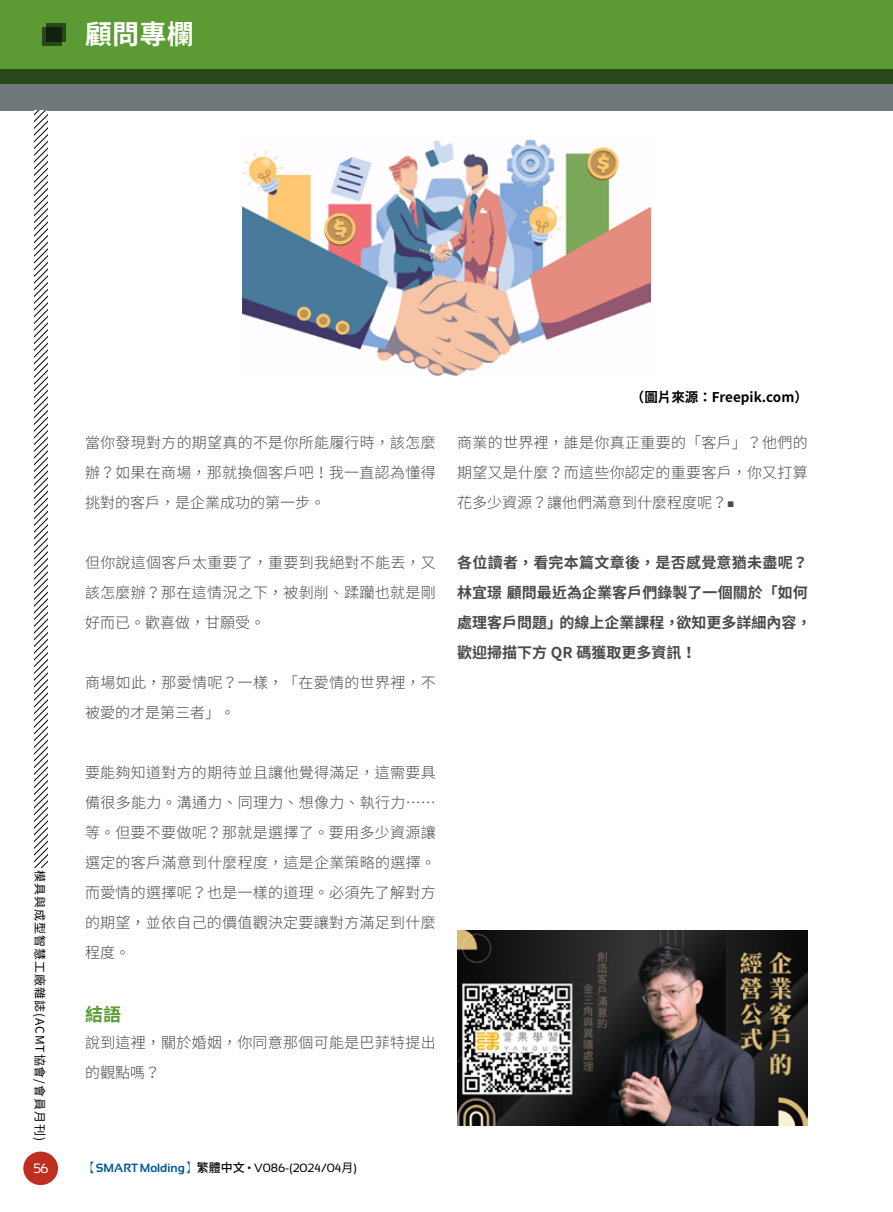
<style>
.page{position:relative;width:893px;height:1212px;background:#fff}
.page>*{position:absolute;margin:0;border:0;box-sizing:border-box;transform-origin:0 0}
.t1{font:700 27px "Noto Sans CJ Ktc";color:#fff}
.t2{font:700 18px "Noto Sans CJ Ktc";color:#5c9b34}
.t3{font:300 15px/30px "Noto Sans CJ Ktc";letter-spacing:.02em;color:#4c4948;text-align:justify}
.t4{font:700 15px/30px "Noto Sans CJ Ktc";letter-spacing:.005em;color:#4c4948}
.t5{font:700 13.5px "Noto Sans CJ Ktc";color:#000}
.t6{font:13.5px "Sansation";color:#fff}
.t7{font:12px "Sansation";color:#000}
.t8{font:12px "Noto Sans CJ Ktc";letter-spacing:.08em;color:#000}
.s1{font-family:"Microsoft Jheng Hei UI Light";font-weight:400;font-size:12px}
.s2{font-family:"Adobe Ming Std";font-weight:300;color:#00559d}
.s3{font-weight:700;color:#00559d}
.s4{font-family:"Noto Sans CJ Ktc";font-weight:500}
.s5{font-family:"Noto Sans CJ Ktc"}
</style>
<div class="page">
<div style="left:0;top:0;width:893px;height:84px;background:#5c9b34"></div>
<svg style="left:0;top:69px;width:893px;height:41px;background:#566657"></svg>
<svg style="left:34px;top:110px;width:13px;height:757px"></svg>
<div style="left:23px;top:1151px;width:35px;height:34px;background:#be2f20;border-radius:50%"></div>
<div style="left:43px;top:27px;width:19px;height:18px;background:#284819"></div>
<svg style="left:46px;top:23px;width:20px;height:19px"></svg>
<img style="left:457px;top:930px;width:351px;height:195px">
<img style="left:242px;top:139px;width:409px;height:236px">
<h1 class="t1" style="left:85px;top:19px;width:110px">顧問專欄</h1>
<p class="t8" style="left:47px;top:870px;width:272px;rotate:90deg">模具與成型智慧工廠雜誌(ACMT協會/會員月刊)</p>
<p class="t6" style="left:33px;top:1161px;width:17px">56</p>
<p class="t3" style="left:85px;top:428px;width:352px">當你發現對方的期望真的不是你所能履行時，該怎麼辦？如果在商場，那就換個客戶吧！我一直認為懂得挑對的客戶，是企業成功的第一步。</p>
<p class="t3" style="left:85px;top:548px;width:352px">但你說這個客戶太重要了，重要到我絕對不能丟，又該怎麼辦？那在這情況之下，被剝削、蹂躪也就是剛好而已。歡喜做，甘願受。</p>
<p class="t3" style="left:85px;top:668px;width:352px">商場如此，那愛情呢？一樣，「在愛情的世界裡，不被愛的才是第三者」。</p>
<p class="t3" style="left:85px;top:758px;width:352px">要能夠知道對方的期待並且讓他覺得滿足，這需要具備很多能力。溝通力、同理力、想像力、執行力……等。但要不要做呢？那就是選擇了。要用多少資源讓選定的客戶滿意到什麼程度，這是企業策略的選擇。而愛情的選擇呢？也是一樣的道理。必須先了解對方的期望，並依自己的價值觀決定要讓對方滿足到什麼程度。</p>
<p class="t2" style="left:85px;top:1004px;width:37px">結語</p>
<p class="t3" style="left:85px;top:1028px;width:352px">說到這裡，關於婚姻，你同意那個可能是巴菲特提出的觀點嗎？</p>
<p class="t5" style="left:631px;top:389px;width:178px">（圖片來源：Freepik.com）</p>
<p class="t3" style="left:457px;top:428px;width:352px">商業的世界裡，誰是你真正重要的「客戶」？他們的期望又是什麼？而這些你認定的重要客戶，你又打算花多少資源？讓他們滿意到什麼程度呢？<span class="s1">■</span></p>
<p class="t4" style="left:457px;top:548px;width:356px">各位讀者，看完本篇文章後，是否感覺意猶未盡呢？林宜璟 顧問最近為企業客戶們錄製了一個關於「如何處理客戶問題」的線上企業課程，欲知更多詳細內容，歡迎掃描下方 QR 碼獲取更多資訊！</p>
<p class="t7" style="left:84px;top:1161px;width:274px"><span class="s2">【</span><span class="s3">SMART Molding</span><span class="s2">】</span><span class="s4">繁體中文</span> • V086-(2024/04<span class="s5">月</span>)</p>
</div>
